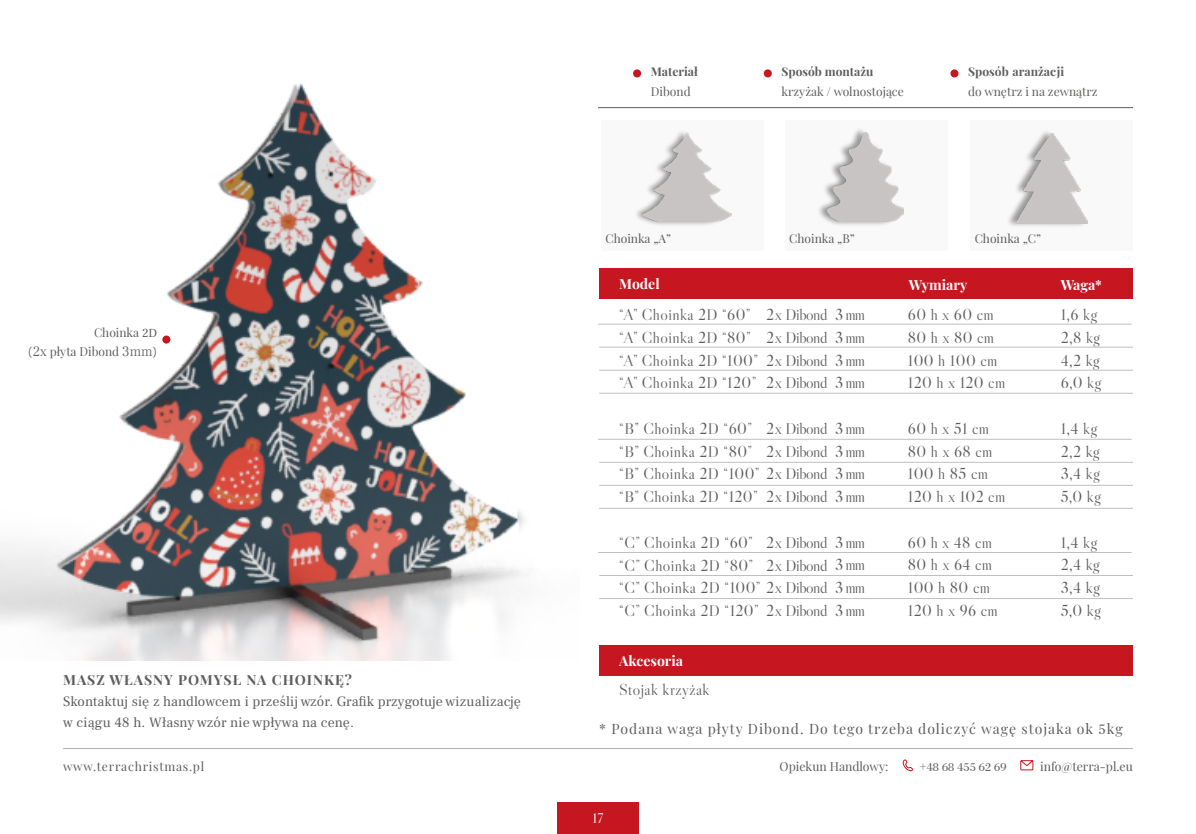
<style>
.page{position:relative;width:1196px;height:834px;background:#fff}
.page>*{position:absolute;margin:0;border:0;box-sizing:border-box;transform-origin:0 0}
.t1{font:15.75px/22.8px "Libre Caslon Display";letter-spacing:.025em;color:#5d5d5c}
.t2{font:15.75px/22.8px "Libre Caslon Display";letter-spacing:-.03em;color:#5d5d5c}
.t3{font:14px/21px "Frank Ruhl Libre";letter-spacing:.01em;color:#5d5d5c}
.t4{font:14px "Playfair Display";letter-spacing:.07em;color:#5d5d5c}
.t5{font:700 14px "Playfair Display";letter-spacing:.07em;color:#5d5d5c}
.t6{font:700 14px "Playfair Display";color:#fff}
.t7{font:14px "Libre Caslon Display";color:#fff}
.t8{font:12.25px "Playfair Display";color:#5d5d5c}
.t9{font:12.25px "Playfair Display";letter-spacing:.06em;color:#5d5d5c}
.t10{font:12.25px "Bodoni BT";color:#5d5d5c}
.t11{font:12.08px/18.7px "Playfair Display";color:#5d5d5c;text-align:right}
.t12{font:700 12.08px "Playfair Display";color:#5d5d5c}
.s1{font-family:"Frank Ruhl Libre"}
.s2{font-family:"Frank Ruhl Libre";font-weight:300;font-size:14px}
.s3{font-family:"Playfair Display"}
</style>
<div class="page">
<div style="left:557px;top:802px;width:81px;height:31px;background:#c61620"></div>
<svg style="left:1020px;top:760px;width:13px;height:10px"></svg>
<svg style="left:902px;top:759px;width:11px;height:12px"></svg>
<hr style="left:63px;top:748px;width:1069px;height:1px;background:#b3b2b2">
<img style="left:0;top:83px;width:525px;height:577px">
<div style="left:601px;top:120px;width:162px;height:131px;background:#faf9f9"></div>
<div style="left:633px;top:128px;width:98px;height:99px;background:#000;opacity:.39"></div>
<img style="left:642px;top:132px;width:89px;height:90px">
<div style="left:785px;top:120px;width:162px;height:131px;background:#faf9f9"></div>
<div style="left:817px;top:127px;width:86px;height:100px;background:#000;opacity:.39"></div>
<img style="left:827px;top:132px;width:76px;height:90px">
<div style="left:970px;top:120px;width:163px;height:131px;background:#faf9f9"></div>
<div style="left:1005px;top:129px;width:82px;height:99px;background:#000;opacity:.39"></div>
<img style="left:1016px;top:134px;width:71px;height:89px">
<div style="left:633px;top:69px;width:8px;height:8px;background:#c61620;border-radius:50%"></div>
<div style="left:763px;top:69px;width:8px;height:8px;background:#c61620;border-radius:50%"></div>
<div style="left:950px;top:69px;width:8px;height:8px;background:#c61620;border-radius:50%"></div>
<hr style="left:598px;top:107px;width:535px;height:1px;background:#5d5d5c">
<div style="left:599px;top:268px;width:534px;height:30px;background:#c61620"></div>
<div style="left:599px;top:645px;width:534px;height:31px;background:#c61620"></div>
<hr style="left:598px;top:324px;width:533px;height:1px;background:#c1c0c0">
<hr style="left:598px;top:439px;width:533px;height:1px;background:#c1c0c0">
<hr style="left:598px;top:552px;width:533px;height:1px;background:#c1c0c0">
<hr style="left:599px;top:370px;width:534px;height:1px;background:#c1c0c0">
<hr style="left:599px;top:485px;width:534px;height:1px;background:#c1c0c0">
<hr style="left:599px;top:598px;width:534px;height:1px;background:#c1c0c0">
<hr style="left:599px;top:347px;width:534px;height:1px;background:#c1c0c0">
<hr style="left:599px;top:462px;width:534px;height:1px;background:#c1c0c0">
<hr style="left:599px;top:575px;width:534px;height:1px;background:#c1c0c0">
<hr style="left:599px;top:393px;width:534px;height:1px;background:#c1c0c0">
<hr style="left:599px;top:508px;width:534px;height:1px;background:#c1c0c0">
<div style="left:162px;top:335px;width:8px;height:8px;background:#c61620;border-radius:50%"></div>
<p class="t12" style="left:651px;top:62px;width:48px">Materiał</p>
<p class="t11" style="left:651px;top:81px;width:41px">Dibond</p>
<p class="t12" style="left:781px;top:62px;width:93px">Sposób montażu</p>
<p class="t11" style="left:781px;top:81px;width:124px">krzyżak / wolnostojące</p>
<p class="t12" style="left:968px;top:62px;width:97px">Sposób aranżacji</p>
<p class="t11" style="left:968px;top:81px;width:131px">do wnętrz i na zewnątrz</p>
<p class="t11" style="left:605px;top:228px;width:67px">Choinka „A”</p>
<p class="t11" style="left:789px;top:228px;width:67px">Choinka „B”</p>
<p class="t11" style="left:974px;top:228px;width:68px">Choinka „C”</p>
<p class="t11" style="left:28px;top:322px;width:131px">Choinka <span class="s1">2D<br></span><span class="s2">(2x</span> płyta Dibond <span class="s2">3mm)</span></p>
<p class="t5" style="left:63px;top:669px;width:290px">MASZ WŁASNY POMYSŁ NA CHOINKĘ?</p>
<p class="t3" style="left:63px;top:691px;width:459px">Skontaktuj się z handlowcem i prześlij wzór. Grafik przygotuje wizualizację w ciągu 48 h. Własny wzór nie wpływa na cenę.</p>
<p class="t6" style="left:619px;top:272px;width:42px">Model</p>
<p class="t1" style="left:619px;top:303px;width:140px">“A” Choinka 2D “60” “A” Choinka 2D “80” “A” Choinka 2D “100” “A” Choinka 2D “120”</p>
<p class="t1" style="left:619px;top:417px;width:210px">“B” Choinka 2D “60”<br>“B” Choinka 2D “80”<br>“B” Choinka 2D “100” 2x Dibond “B” Choinka 2D “120”</p>
<p class="t1" style="left:619px;top:530px;width:210px">“C” Choinka 2D “60”<br>“C” Choinka 2D “80”<br>“C” Choinka 2D “100” 2x Dibond “C” Choinka 2D “120”</p>
<p class="t1" style="left:766px;top:303px;width:63px;text-align:justify">2x Dibond 2x Dibond 2x Dibond 2x Dibond</p>
<p class="t2" style="left:766px;top:417px;width:63px">2x Dibond<br>2x Dibond</p>
<p class="t2" style="left:766px;top:485px;width:63px">2x Dibond</p>
<p class="t2" style="left:766px;top:530px;width:63px">2x Dibond<br>2x Dibond</p>
<p class="t2" style="left:766px;top:599px;width:63px">2x Dibond</p>
<p class="t1" style="left:835px;top:303px;width:31px;text-align:justify">3 mm 3 mm 3 mm 3 mm</p>
<p class="t1" style="left:835px;top:417px;width:31px;text-align:justify">3 mm 3 mm 3 mm 3 mm</p>
<p class="t1" style="left:835px;top:530px;width:31px;text-align:justify">3 mm 3 mm 3 mm 3 mm</p>
<p class="t6" style="left:619px;top:649px;width:65px">Akcesoria</p>
<p class="t1" style="left:619px;top:678px;width:92px">Stojak krzyżak</p>
<p class="t6" style="left:908px;top:273px;width:60px">Wymiary</p>
<p class="t6" style="left:1060px;top:273px;width:43px">Waga*</p>
<p class="t1" style="left:908px;top:303px;width:99px">60 h x 60 cm<br>80 h x 80 cm<br>100 h 100 cm<br>120 h x 120 cm</p>
<p class="t1" style="left:908px;top:417px;width:99px">60 h x 51 cm<br>80 h x 68 cm<br>100 h 85 cm<br>120 h x 102 cm</p>
<p class="t1" style="left:908px;top:530px;width:91px">60 h x 48 cm<br>80 h x 64 cm<br>100 h 80 cm<br>120 h x 96 cm</p>
<p class="t1" style="left:1060px;top:303px;width:42px">1,6 kg<br>2,8 kg<br>4,2 kg<br>6,0 kg</p>
<p class="t1" style="left:1060px;top:417px;width:42px">1,4 kg<br>2,2 kg<br>3,4 kg<br>5,0 kg</p>
<p class="t1" style="left:1060px;top:530px;width:42px">1,4 kg<br>2,4 kg<br>3,4 kg<br>5,0 kg</p>
<p class="t4" style="left:599px;top:717px;width:525px">* Podana waga płyty Dibond. Do tego trzeba doliczyć wagę stojaka ok <span class="s1">5</span>kg</p>
<p class="t9" style="left:63px;top:756px;width:143px">www.terrachristmas.pl</p>
<p class="t8" style="left:779px;top:756px;width:110px">Opiekun Handlowy:</p>
<p class="t10" style="left:919px;top:759px;width:88px"><span class="s3">+</span>48 68 455 62 69</p>
<p class="t8" style="left:1040px;top:756px;width:94px">info@terra-pl.eu</p>
<p class="t7" style="left:592px;top:809px;width:12px">17</p>
</div>
